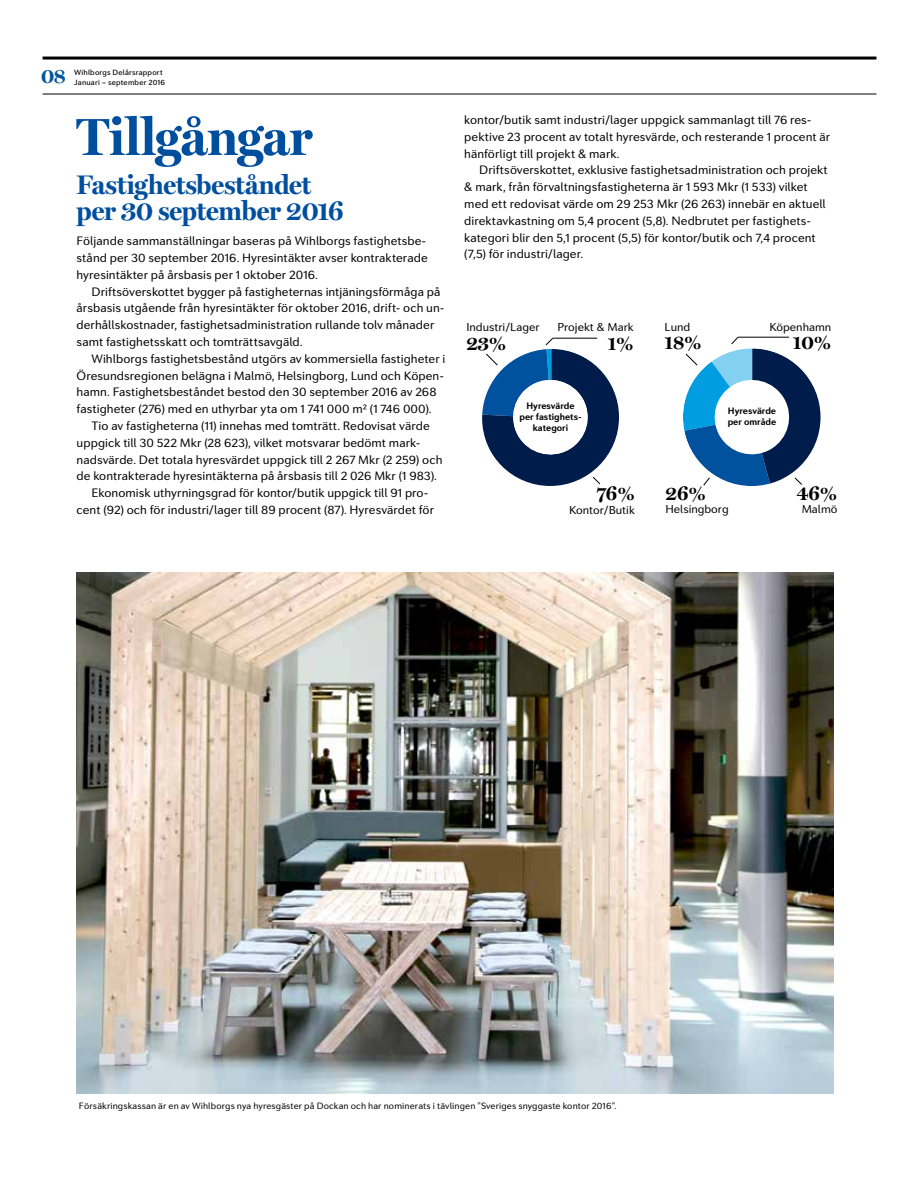
<style>
.page{position:relative;width:919px;height:1191px;background:#fff}
.page>*{position:absolute;margin:0;border:0;box-sizing:border-box;transform-origin:0 0}
.t1{font:700 52.5px "Miller Display";letter-spacing:.005em;color:#004f9f}
.t2{font:700 27px/25.5px "Miller Display";letter-spacing:-.005em;color:#004f9f}
.t3{font:700 21px "Miller Display";color:#00569d}
.t4{font:700 19.8px "Miller Display";color:#000}
.t5{font:12px/16.8px "Seconda Soft";letter-spacing:.005em;color:#000}
.t6{font:11.25px "Seconda Soft";color:#000}
.t7{font:700 9.15px/11.1px "Seconda Soft";color:#000;text-align:center}
.t8{font:9px "Seconda Soft";letter-spacing:.015em;color:#000}
.t9{font:500 7.5px "Seconda Soft";letter-spacing:.025em;color:#000}
</style>
<div class="page">
<hr style="left:43px;top:57px;width:833px;height:3px;background:#000">
<hr style="left:43px;top:94px;width:833px;height:1px;background:#000">
<svg style="left:482px;top:337px;width:137px;height:149px"></svg>
<svg style="left:683px;top:336px;width:138px;height:150px"></svg>
<img style="left:77px;top:572px;width:756px;height:521px">
<p class="t9" style="left:74px;top:68px;width:90px">Wihlborgs Delårsrapport</p>
<h3 class="t3" style="left:41px;top:64px;width:26px">08</h3>
<p class="t9" style="left:74px;top:78px;width:92px">Januari – september 2016</p>
<h1 class="t1" style="left:77px;top:107px;width:237px">Tillgångar</h1>
<h2 class="t2" style="left:77px;top:173px;width:269px">Fastighetsbeståndet per 30 september 2016</h2>
<p class="t5" style="left:77px;top:233px;width:352px">Följande sammanställningar baseras på Wihlborgs fastighetsbe&shy;stånd per 30 september 2016. Hyresintäkter avser kontrakterade hyresintäkter på årsbasis per 1 oktober 2016.</p>
<p class="t5" style="left:77px;top:283px;width:369px;text-indent:15px">Driftsöverskottet bygger på fastigheternas intjäningsförmåga på årsbasis utgående från hyresintäkter för oktober 2016, drift- och un&shy;derhållskostnader, fastighetsadministration rullande tolv månader samt fastighetsskatt och tomträttsavgäld.</p>
<p class="t5" style="left:77px;top:350px;width:370px;text-indent:15px">Wihlborgs fastighetsbestånd utgörs av kommersiella fastigheter i Öresundsregionen belägna i Malmö, Helsingborg, Lund och Köpen&shy;hamn. Fastighetsbeståndet bestod den 30 september 2016 av 268 fastigheter (276) med en uthyrbar yta om 1 741 000 m2 (1 746 000).</p>
<p class="t5" style="left:91px;top:417px;width:340px">Tio av fastigheterna (11) innehas med tomträtt. Redovisat värde</p>
<p class="t5" style="left:77px;top:434px;width:345px">uppgick till 30 522 Mkr (28 623), vilket motsvarar bedömt mark-</p>
<p class="t5" style="left:77px;top:451px;width:367px">nadsvärde. Det totala hyresvärdet uppgick till 2 267 Mkr (2 259) och</p>
<p class="t5" style="left:77px;top:468px;width:362px">de kontrakterade hyresintäkterna på årsbasis till 2 026 Mkr (1 983).</p>
<p class="t5" style="left:91px;top:485px;width:338px">Ekonomisk uthyrningsgrad för kontor/butik uppgick till 91 pro-</p>
<p class="t5" style="left:77px;top:501px;width:359px">cent (92) och för industri/lager till 89 procent (87). Hyresvärdet för</p>
<p class="t5" style="left:464px;top:111px;width:367px">kontor/butik samt industri/lager uppgick sammanlagt till 76 res&shy;pektive 23 procent av totalt hyresvärde, och resterande 1 procent är hänförligt till projekt &amp; mark.</p>
<p class="t5" style="left:464px;top:162px;width:365px;text-indent:15px">Driftsöverskottet, exklusive fastighetsadministration och projekt &amp; mark, från förvaltningsfastigheterna är 1 593 Mkr (1 533) vilket med ett redovisat värde om 29 253 Mkr (26 263) innebär en aktuell direktavkastning om 5,4 procent (5,8). Nedbrutet per fastighets&shy;kategori blir den 5,1 procent (5,5) för kontor/butik och 7,4 procent (7,5) för industri/lager.</p>
<p class="t6" style="left:466px;top:320px;width:75px">Industri/Lager</p>
<h3 class="t4" style="left:466px;top:331px;width:41px">23%</h3>
<p class="t6" style="left:557px;top:320px;width:77px">Projekt &amp; Mark</p>
<h3 class="t4" style="left:607px;top:331px;width:27px">1%</h3>
<p class="t6" style="left:664px;top:320px;width:27px">Lund</p>
<h3 class="t4" style="left:664px;top:331px;width:39px">18%</h3>
<p class="t6" style="left:769px;top:320px;width:63px">Köpenhamn</p>
<h3 class="t4" style="left:792px;top:331px;width:40px">10%</h3>
<p class="t7" style="left:519px;top:400px;width:64px">Hyresvärde per fastighets&shy;kategori</p>
<p class="t7" style="left:727px;top:405px;width:50px;text-align:left">Hyresvärde per område</p>
<h3 class="t4" style="left:596px;top:482px;width:40px">76%</h3>
<p class="t6" style="left:569px;top:503px;width:67px">Kontor/Butik</p>
<h3 class="t4" style="left:665px;top:482px;width:42px">26%</h3>
<p class="t6" style="left:665px;top:502px;width:65px">Helsingborg</p>
<h3 class="t4" style="left:796px;top:482px;width:42px">46%</h3>
<p class="t6" style="left:801px;top:502px;width:37px">Malmö</p>
<p class="t8" style="left:79px;top:1099px;width:539px">Försäkringskassan är en av Wihlborgs nya hyresgäster på Dockan och har nominerats i tävlingen ”Sveriges snyggaste kontor 2016”.</p>
</div>
